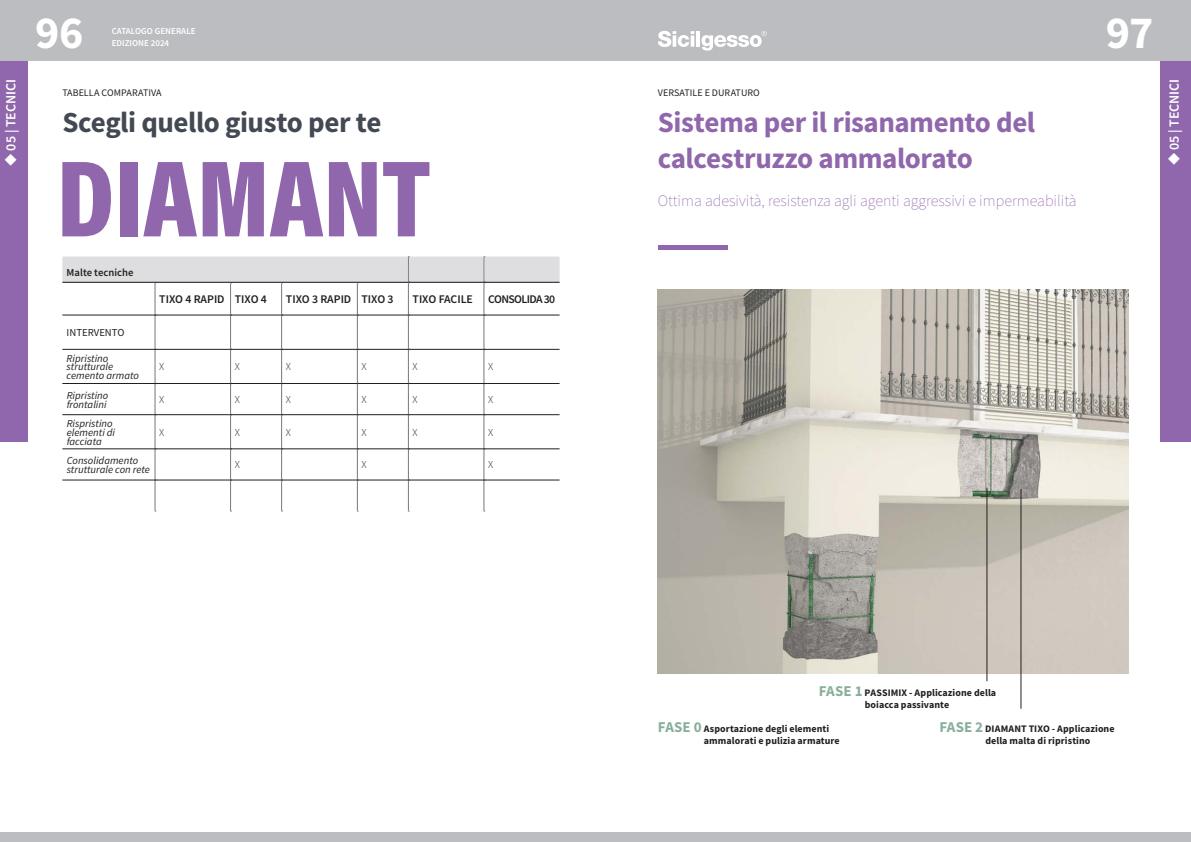
<style>
.page{position:relative;width:1191px;height:842px;background:#fff}
.page>*{position:absolute;margin:0;border:0;box-sizing:border-box;transform-origin:0 0}
.t1{font:700 46px "Source Sans Pro";color:#fff}
.Headline_29_30_Left{font:700 29px/36px "Source Sans Pro";letter-spacing:-.015em;color:#9067ac}
.Headline_29_30_Left-2{font:700 29px "Source Sans Pro";letter-spacing:-.015em;color:#434953}
.t2{font:200 16px "Source Sans Pro";color:#9067ac}
.Copy_Text_10_14_Right{font:600 14px "Source Sans Pro";letter-spacing:-.005em;color:#fff}
.t3{font:600 11.7px "Source Sans Pro";color:#231f20}
.t4{font:600 11.7px "Source Sans Pro";letter-spacing:-.05em;color:#231f20}
.t5{font:italic 10.7px/8.8px "Source Sans Pro";color:#231f20}
.t6{font:300 10.7px "Source Sans Pro";color:#231f20}
.Copy_Text_10_14_Left{font:600 10.7px "Source Sans Pro";color:#231f20}
.t7{font:10.7px "Source Sans Pro";color:#231f20}
.Copy_Text_10_14_Left-2{font:700 10px "Source Sans Pro";letter-spacing:.005em;color:#231f20}
.Headline_29_30_Left-3{font:10px "Source Sans Pro";color:#231f20}
.t8{font:600 9px "Source Sans Pro";color:#fff}
.s1{font-size:15px;color:#88af9b}
</style>
<div class="page">
<div style="left:0;top:0;width:1191px;height:61px;background:#bcbdc0"></div>
<svg style="left:658px;top:31px;width:36px;height:16px"></svg>
<hr style="left:696px;top:31px;width:4px;height:16px;background:#fff">
<svg style="left:701px;top:31px;width:65px;height:20px"></svg>
<div style="left:0;top:832px;width:1191px;height:10px;background:#bcbdc0"></div>
<svg style="left:62px;top:257px;width:497px;height:255px"></svg>
<hr style="left:62px;top:282px;width:93px;height:1px;background:#231f20">
<hr style="left:155px;top:282px;width:76px;height:1px;background:#231f20">
<hr style="left:231px;top:282px;width:51px;height:1px;background:#231f20">
<hr style="left:282px;top:282px;width:75px;height:1px;background:#231f20">
<hr style="left:357px;top:282px;width:51px;height:1px;background:#231f20">
<hr style="left:408px;top:282px;width:76px;height:1px;background:#231f20">
<hr style="left:484px;top:282px;width:75px;height:1px;background:#231f20">
<hr style="left:62px;top:315px;width:93px;height:1px;background:#231f20">
<hr style="left:155px;top:315px;width:76px;height:1px;background:#231f20">
<hr style="left:231px;top:315px;width:51px;height:1px;background:#231f20">
<hr style="left:282px;top:315px;width:75px;height:1px;background:#231f20">
<hr style="left:357px;top:315px;width:51px;height:1px;background:#231f20">
<hr style="left:408px;top:315px;width:76px;height:1px;background:#231f20">
<hr style="left:484px;top:315px;width:75px;height:1px;background:#231f20">
<hr style="left:62px;top:349px;width:93px;height:1px;background:#231f20">
<hr style="left:155px;top:349px;width:76px;height:1px;background:#231f20">
<hr style="left:231px;top:349px;width:51px;height:1px;background:#231f20">
<hr style="left:282px;top:349px;width:75px;height:1px;background:#231f20">
<hr style="left:357px;top:349px;width:51px;height:1px;background:#231f20">
<hr style="left:408px;top:349px;width:76px;height:1px;background:#231f20">
<hr style="left:484px;top:349px;width:75px;height:1px;background:#231f20">
<hr style="left:62px;top:383px;width:93px;height:1px;background:#231f20">
<hr style="left:155px;top:383px;width:76px;height:1px;background:#231f20">
<hr style="left:231px;top:383px;width:51px;height:1px;background:#231f20">
<hr style="left:282px;top:383px;width:75px;height:1px;background:#231f20">
<hr style="left:357px;top:383px;width:51px;height:1px;background:#231f20">
<hr style="left:408px;top:383px;width:76px;height:1px;background:#231f20">
<hr style="left:484px;top:383px;width:75px;height:1px;background:#231f20">
<hr style="left:62px;top:414px;width:93px;height:1px;background:#231f20">
<hr style="left:155px;top:414px;width:76px;height:1px;background:#231f20">
<hr style="left:231px;top:414px;width:51px;height:1px;background:#231f20">
<hr style="left:282px;top:414px;width:75px;height:1px;background:#231f20">
<hr style="left:357px;top:414px;width:51px;height:1px;background:#231f20">
<hr style="left:408px;top:414px;width:76px;height:1px;background:#231f20">
<hr style="left:484px;top:414px;width:75px;height:1px;background:#231f20">
<hr style="left:62px;top:449px;width:93px;height:1px;background:#231f20">
<hr style="left:155px;top:449px;width:76px;height:1px;background:#231f20">
<hr style="left:231px;top:449px;width:51px;height:1px;background:#231f20">
<hr style="left:282px;top:449px;width:75px;height:1px;background:#231f20">
<hr style="left:357px;top:449px;width:51px;height:1px;background:#231f20">
<hr style="left:408px;top:449px;width:76px;height:1px;background:#231f20">
<hr style="left:484px;top:449px;width:75px;height:1px;background:#231f20">
<hr style="left:62px;top:480px;width:93px;height:1px;background:#231f20">
<hr style="left:155px;top:480px;width:76px;height:1px;background:#231f20">
<hr style="left:231px;top:480px;width:51px;height:1px;background:#231f20">
<hr style="left:282px;top:480px;width:75px;height:1px;background:#231f20">
<hr style="left:357px;top:480px;width:51px;height:1px;background:#231f20">
<hr style="left:408px;top:480px;width:76px;height:1px;background:#231f20">
<hr style="left:484px;top:480px;width:75px;height:1px;background:#231f20">
<div style="left:0;top:61px;width:27px;height:380px;background:#9067ac"></div>
<div style="left:1160px;top:61px;width:31px;height:380px;background:#9067ac"></div>
<svg style="left:62px;top:162px;width:49px;height:74px"></svg>
<div style="left:120px;top:162px;width:17px;height:74px;background:#9067ac"></div>
<svg style="left:143px;top:162px;width:54px;height:74px"></svg>
<svg style="left:203px;top:162px;width:61px;height:74px;background:#a381ba"></svg>
<svg style="left:270px;top:162px;width:53px;height:74px"></svg>
<svg style="left:329px;top:162px;width:48px;height:74px"></svg>
<svg style="left:383px;top:162px;width:46px;height:74px"></svg>
<div style="left:658px;top:244px;width:69px;height:5px;background:#9067ac"></div>
<img style="left:658px;top:289px;width:470px;height:384px">
<hr style="left:986px;top:488px;width:1px;height:193px;background:#231f20">
<hr style="left:1020px;top:489px;width:1px;height:220px;background:#231f20">
<h1 class="t1" style="left:35px;top:2px;width:50px">96</h1>
<p class="t8" style="left:112px;top:25px;width:85px">CATALOGO GENERALE</p>
<p class="t8" style="left:112px;top:37px;width:59px">EDIZIONE 2024</p>
<h1 class="t1" style="left:1105px;top:2px;width:49px">97</h1>
<p class="Copy_Text_10_14_Right" style="left:2px;top:166px;width:88px;rotate:-90deg">◆ 05 | TECNICI</p>
<p class="Copy_Text_10_14_Right" style="left:1165px;top:165px;width:88px;rotate:-90deg">◆ 05 | TECNICI</p>
<p class="Headline_29_30_Left-3" style="left:62px;top:86px;width:101px">TABELLA COMPARATIVA</p>
<p class="Headline_29_30_Left-2" style="left:62px;top:103px;width:320px">Scegli quello giusto per te</p>
<p class="Headline_29_30_Left-3" style="left:658px;top:86px;width:103px">VERSATILE E DURATURO</p>
<p class="Headline_29_30_Left" style="left:658px;top:104px;width:379px">Sistema per il risanamento del calcestruzzo ammalorato</p>
<p class="t2" style="left:658px;top:191px;width:420px">Ottima adesività, resistenza agli agenti aggressivi e impermeabilità</p>
<p class="Copy_Text_10_14_Left" style="left:67px;top:265px;width:68px">Malte tecniche</p>
<p class="t7" style="left:67px;top:326px;width:59px">INTERVENTO</p>
<p class="t5" style="left:67px;top:354px;width:48px">Ripristino strutturale</p>
<p class="t5" style="left:67px;top:371px;width:74px">cemento armato</p>
<p class="t5" style="left:67px;top:391px;width:43px">Ripristino</p>
<p class="t5" style="left:67px;top:399px;width:41px">frontalini</p>
<p class="t3" style="left:159px;top:291px;width:67px">TIXO 4 RAPID</p>
<p class="t3" style="left:235px;top:291px;width:34px">TIXO 4</p>
<p class="t3" style="left:286px;top:291px;width:67px">TIXO 3 RAPID</p>
<p class="t3" style="left:361px;top:291px;width:34px">TIXO 3</p>
<p class="t3" style="left:412px;top:291px;width:62px">TIXO FACILE</p>
<p class="t4" style="left:488px;top:291px;width:69px">CONSOLIDA 30</p>
<p class="t6" style="left:159px;top:360px;width:7px">X</p>
<p class="t6" style="left:235px;top:360px;width:7px">X</p>
<p class="t6" style="left:286px;top:360px;width:7px">X</p>
<p class="t6" style="left:361px;top:360px;width:7px">X</p>
<p class="t6" style="left:412px;top:360px;width:7px">X</p>
<p class="t6" style="left:488px;top:360px;width:7px">X</p>
<p class="t6" style="left:159px;top:393px;width:7px">X</p>
<p class="t6" style="left:235px;top:393px;width:7px">X</p>
<p class="t6" style="left:286px;top:393px;width:7px">X</p>
<p class="t6" style="left:361px;top:393px;width:7px">X</p>
<p class="t6" style="left:412px;top:393px;width:7px">X</p>
<p class="t6" style="left:488px;top:393px;width:7px">X</p>
<p class="t5" style="left:67px;top:419px;width:48px">Rispristino</p>
<p class="t5" style="left:67px;top:428px;width:50px">elementi di facciata</p>
<p class="t6" style="left:159px;top:426px;width:7px">X</p>
<p class="t6" style="left:235px;top:426px;width:7px">X</p>
<p class="t6" style="left:286px;top:426px;width:7px">X</p>
<p class="t6" style="left:361px;top:426px;width:7px">X</p>
<p class="t6" style="left:412px;top:426px;width:7px">X</p>
<p class="t6" style="left:488px;top:426px;width:7px">X</p>
<p class="t5" style="left:67px;top:456px;width:73px">Consolidamento</p>
<p class="t5" style="left:67px;top:465px;width:85px">strutturale con rete</p>
<p class="t6" style="left:235px;top:458px;width:7px">X</p>
<p class="t6" style="left:361px;top:458px;width:7px">X</p>
<p class="t6" style="left:488px;top:458px;width:7px">X</p>
<p class="Copy_Text_10_14_Left-2" style="left:818px;top:686px;width:179px"><span class="s1">FASE 1</span> PASSIMIX - Applicazione della</p>
<p class="Copy_Text_10_14_Left-2" style="left:864px;top:698px;width:86px">boiacca passivante</p>
<p class="Copy_Text_10_14_Left-2" style="left:658px;top:722px;width:173px"><span class="s1">FASE 0</span> Asportazione degli elementi</p>
<p class="Copy_Text_10_14_Left-2" style="left:704px;top:734px;width:137px">ammalorati e pulizia armature</p>
<p class="Copy_Text_10_14_Left-2" style="left:939px;top:722px;width:177px"><span class="s1">FASE 2</span> DIAMANT TIXO - Applicazione</p>
<p class="Copy_Text_10_14_Left-2" style="left:985px;top:734px;width:107px">della malta di ripristino</p>
</div>
